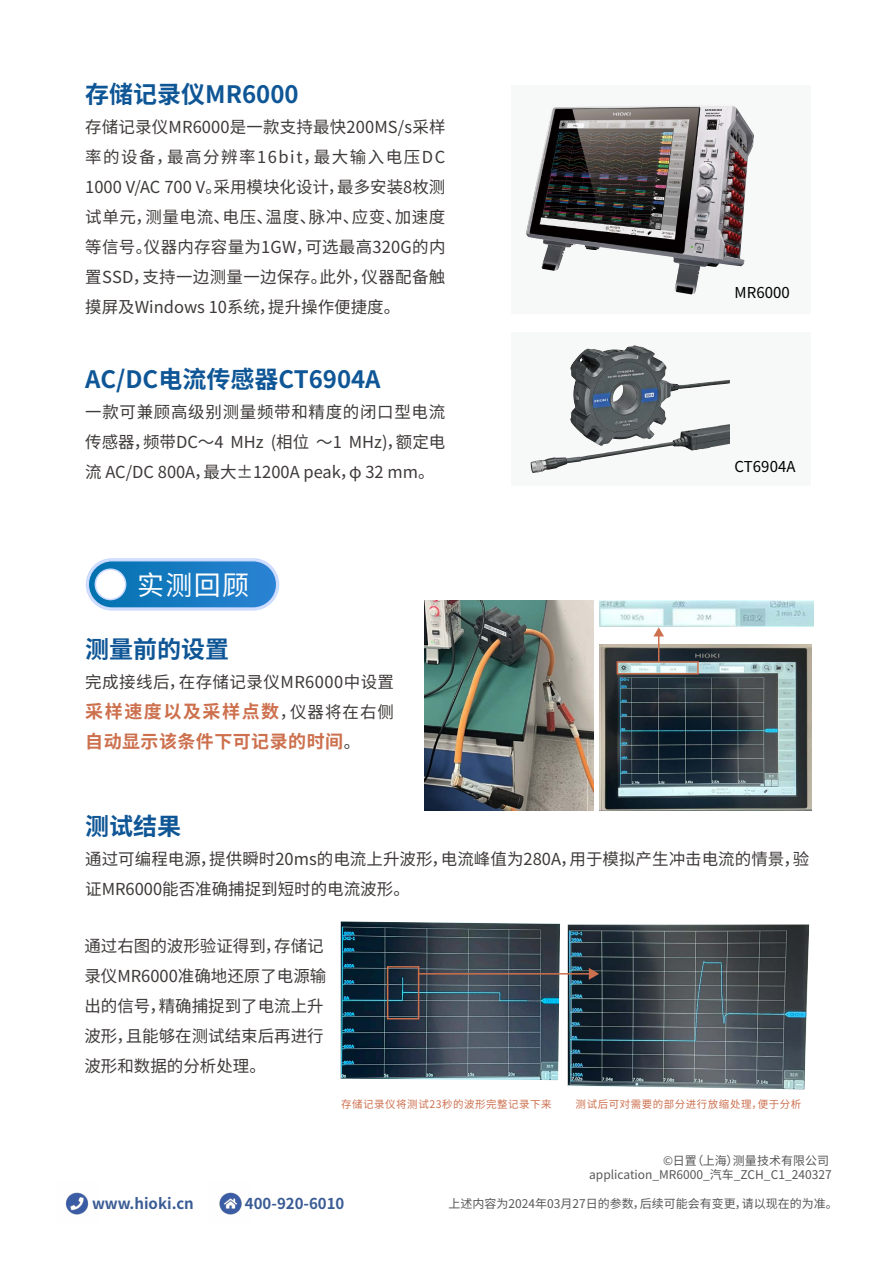
<style>
.page{position:relative;width:893px;height:1263px;background:#fff}
.page>*{position:absolute;margin:0;border:0;box-sizing:border-box;transform-origin:0 0}
.t1{font:27px "Source Han Sans CN";color:#fff}
.t2{font:700 24px "Source Han Sans CN";color:#0f5696}
.t3{font:700 18px/30px "Source Han Sans CN";letter-spacing:.025em;color:#cd704e}
.t4{font:16.5px/30px "Source Han Sans CN";color:#3e3a39;text-align:justify}
.t5{font:16.5px "Source Han Sans CN";letter-spacing:.03em;color:#3e3a39}
.t6{font:700 15px "Source Han Sans CN";color:#3a5c95}
.t7{font:15px "Source Han Sans CN";letter-spacing:.005em;color:#000}
.t8{font:12px/14.4px "Source Han Sans CN";color:#595757;text-align:right}
.t9{font:10.5px "Source Han Sans CN";letter-spacing:.05em;color:#cd704e}
.s1{font-weight:400;font-size:16.5px;color:#3e3a39}
</style>
<div class="page">
<svg style="left:85px;top:558px;width:195px;height:53px;background:#4694d0"></svg>
<div style="left:95px;top:569px;width:31px;height:30px;background:#fff;border-radius:50%"></div>
<div style="left:95px;top:568px;width:31px;height:32px;border:2px solid #c8d8ff;border-radius:50%"></div>
<img style="left:341px;top:921px;width:219px;height:159px">
<img style="left:568px;top:924px;width:241px;height:165px">
<div style="left:387px;top:966px;width:32px;height:53px;border:2px solid #cd704e"></div>
<hr style="left:419px;top:973px;width:173px;height:1px;background:#cd704e">
<svg style="left:589px;top:968px;width:10px;height:12px"></svg>
<img style="left:65px;top:1192px;width:24px;height:23px">
<img style="left:219px;top:1192px;width:23px;height:23px">
<div style="left:511px;top:85px;width:300px;height:229px;background:#f7f8f8"></div>
<div style="left:511px;top:332px;width:300px;height:154px;background:#f7f8f8"></div>
<img style="left:526px;top:106px;width:228px;height:188px">
<img style="left:570px;top:345px;width:160px;height:101px">
<img style="left:599px;top:644px;width:212px;height:166px">
<img style="left:599px;top:600px;width:214px;height:26px">
<div style="left:617px;top:661px;width:82px;height:13px;border:2px solid #cd704e"></div>
<svg style="left:653px;top:627px;width:11px;height:35px"></svg>
<img style="left:425px;top:600px;width:168px;height:210px">
<h2 class="t2" style="left:85px;top:81px;width:215px">存储记录仪MR6000</h2>
<p class="t4" style="left:85px;top:112px;width:362px">存储记录仪MR6000是一款支持最快200MS/s采样率的设备，最高分辨率16bit，最大输入电压DC 1000 V/AC 700 V。采用模块化设计，最多安装8枚测试单元，测量电流、电压、温度、脉冲、应变、加速度等信号。仪器内存容量为1GW，可选最高320G的内置SSD，支持一边测量一边保存。此外，仪器配备触摸屏及Windows 10系统，提升操作便捷度。</p>
<h2 class="t2" style="left:85px;top:366px;width:297px">AC/DC电流传感器CT6904A</h2>
<p class="t4" style="left:85px;top:398px;width:362px">一款可兼顾高级别测量频带和精度的闭口型电流传感器，频带DC～4 MHz (相位 ～1 MHz)，额定电流 AC/DC 800A，最大±1200A peak，φ 32 mm。</p>
<h1 class="t1" style="left:137px;top:570px;width:114px">实测回顾</h1>
<h2 class="t2" style="left:85px;top:636px;width:145px">测量前的设置</h2>
<p class="t5" style="left:85px;top:673px;width:310px">完成接线后，在存储记录仪MR6000中设置</p>
<p class="t3" style="left:85px;top:697px;width:310px">采样速度以及采样点数<span class="s1">，仪器将在右侧</span>自动显示该条件下可记录的时间<span class="s1">。</span></p>
<p class="t7" style="left:734px;top:284px;width:57px">MR6000</p>
<p class="t7" style="left:734px;top:458px;width:63px">CT6904A</p>
<h2 class="t2" style="left:85px;top:812px;width:97px">测试结果</h2>
<p class="t4" style="left:85px;top:844px;width:725px">通过可编程电源，提供瞬时20ms的电流上升波形，电流峰值为280A，用于模拟产生冲击电流的情景，验证MR6000能否准确捕捉到短时的电流波形。</p>
<p class="t4" style="left:84px;top:931px;width:244px;text-align:left">通过右图的波形验证得到，存储记录仪MR6000准确地还原了电源输出的信号，精确捕捉到了电流上升波形，且能够在测试结束后再进行波形和数据的分析处理。</p>
<p class="t9" style="left:341px;top:1098px;width:212px">存储记录仪将测试23秒的波形完整记录下来</p>
<p class="t9" style="left:576px;top:1098px;width:227px">测试后可对需要的部分进行放缩处理，便于分析</p>
<p class="t8" style="left:589px;top:1153px;width:244px">©日置（上海）测量技术有限公司application_MR6000_汽车_ZCH_C1_240327</p>
<p class="t6" style="left:92px;top:1195px;width:103px">www.hioki.cn</p>
<p class="t6" style="left:245px;top:1195px;width:101px">400-920-6010</p>
<p class="t8" style="left:448px;top:1196px;width:391px">上述内容为2024年03月27日的参数，后续可能会有变更，请以现在的为准。</p>
</div>
